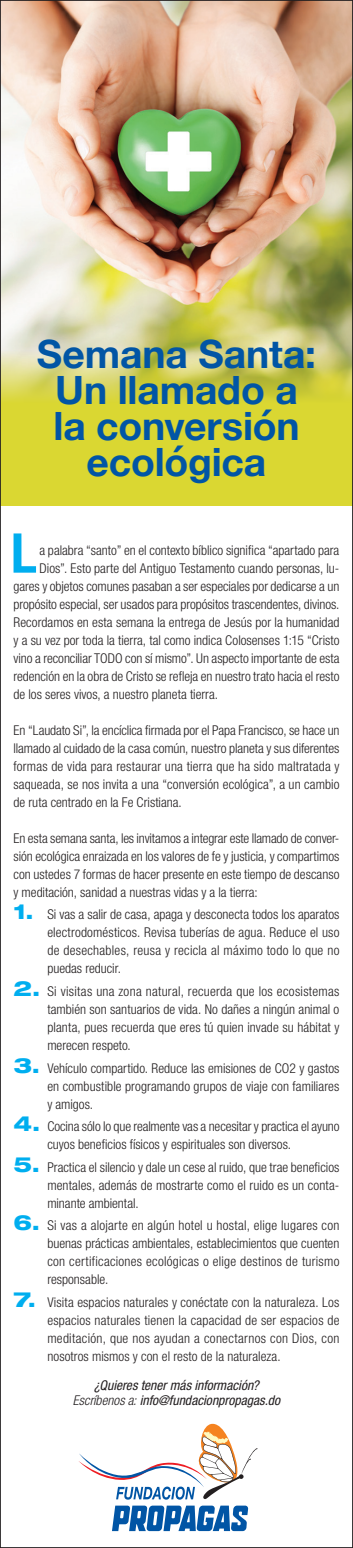
<style>
.page{position:relative;width:353px;height:1548px;background:#fff}
.page>*{position:absolute;margin:0;border:0;box-sizing:border-box;transform-origin:0 0}
.t1{font:700 39px/36px "Helvetica Neue";letter-spacing:-.005em;color:#0155a5;text-align:center}
.t2{font:300 condensed 13.5px/18px "Helvetica Neue LT Std";color:#231f20;text-align:justify}
.t3{font:italic condensed 13.5px/15px "Helvetica Neue LT Std";letter-spacing:.005em;color:#231f20;text-align:center}
.s1{font-weight:800;font-stretch:expanded;font-size:21px;color:#00aeef}
.s2{font-weight:300}
</style>
<div class="page">
<div style="left:0;top:320px;width:352px;height:186px;background:#dad732"></div>
<img style="left:2px;top:2px;width:348px;height:398px">
<svg style="left:78px;top:1424px;width:179px;height:75px"></svg>
<svg style="left:112px;top:1505px;width:136px;height:26px"></svg>
<svg style="left:14px;top:533px;width:22px;height:40px"></svg>
<h1 class="t1" style="left:37px;top:337px;width:280px">Semana Santa:<br>Un llamado a la conversión ecológica</h1>
<p class="t2" style="left:39px;top:541px;width:301px">a palabra “santo” en el contexto bíblico significa “apartado para</p>
<p class="t2" style="left:39px;top:559px;width:301px">Dios”. Esto parte del Antiguo Testamento cuando personas, lu-</p>
<p class="t2" style="left:14px;top:577px;width:327px">gares y objetos comunes pasaban a ser especiales por dedicarse a un</p>
<p class="t2" style="left:14px;top:595px;width:327px">propósito especial, ser usados para propósitos trascendentes, divinos.</p>
<p class="t2" style="left:14px;top:613px;width:327px">Recordamos en esta semana la entrega de Jesús por la humanidad</p>
<p class="t2" style="left:14px;top:631px;width:327px">y a su vez por toda la tierra, tal como indica Colosenses 1:15 “Cristo</p>
<p class="t2" style="left:14px;top:649px;width:327px">vino a reconciliar TODO con sí mismo”. Un aspecto importante de esta</p>
<p class="t2" style="left:14px;top:667px;width:327px">redención en la obra de Cristo se refleja en nuestro trato hacia el resto</p>
<p class="t2" style="left:14px;top:685px;width:206px">de los seres vivos, a nuestro planeta tierra.</p>
<p class="t2" style="left:14px;top:721px;width:327px">En “Laudato Si”, la encíclica firmada por el Papa Francisco, se hace un llamado al cuidado de la casa común, nuestro planeta y sus diferentes formas de vida para restaurar una tierra que ha sido maltratada y saqueada, se nos invita a una “conversión ecológica”, a un cambio de ruta centrado en la Fe Cristiana.</p>
<p class="t2" style="left:14px;top:829px;width:327px">En esta semana santa, les invitamos a integrar este llamado de conver&shy;sión ecológica enraizada en los valores de fe y justicia, y compartimos con ustedes 7 formas de hacer presente en este tiempo de descanso y meditación, sanidad a nuestras vidas y a la tierra:</p>
<p class="t2" style="left:47px;top:905px;width:293px;text-indent:-34px"><span class="s1">1.</span> Si vas a salir de casa, apaga y desconecta todos los aparatos electrodomésticos. Revisa tuberías de agua. Reduce el uso de desechables, reusa y recicla al máximo todo lo que no puedas reducir.</p>
<p class="t2" style="left:47px;top:982px;width:293px;text-indent:-34px"><span class="s1">2.</span> Si visitas una zona natural, recuerda que los ecosistemas también son santuarios de vida. No dañes a ningún animal o planta, pues recuerda que eres tú quien invade su hábitat y merecen respeto.</p>
<p class="t2" style="left:47px;top:1059px;width:293px;text-indent:-34px"><span class="s1">3.</span> Vehículo compartido. Reduce las emisiones de CO2 y gastos en combustible programando grupos de viaje con familiares y amigos.</p>
<p class="t2" style="left:47px;top:1117px;width:293px;text-indent:-34px"><span class="s1">4.</span> Cocina sólo lo que realmente vas a necesitar y practica el ayuno cuyos beneficios físicos y espirituales son diversos.</p>
<p class="t2" style="left:47px;top:1158px;width:293px;text-indent:-34px"><span class="s1">5.</span> Practica el silencio y dale un cese al ruido, que trae beneficios mentales, además de mostrarte como el ruido es un conta&shy;minante ambiental.</p>
<p class="t2" style="left:47px;top:1216px;width:293px;text-indent:-34px"><span class="s1">6.</span> Si vas a alojarte en algún hotel u hostal, elige lugares con buenas prácticas ambientales, establecimientos que cuenten con certificaciones ecológicas o elige destinos de turismo responsable.</p>
<p class="t2" style="left:47px;top:1293px;width:293px;text-indent:-34px"><span class="s1">7.</span> Visita espacios naturales y conéctate con la naturaleza. Los espacios naturales tienen la capacidad de ser espacios de meditación, que nos ayudan a conectarnos con Dios, con nosotros mismos y con el resto de la naturaleza.</p>
<p class="t3" style="left:73px;top:1377px;width:208px">¿Quieres tener más información?<br><span class="s2">Escríbenos a:</span> info@fundacionpropagas.do</p>
</div>
